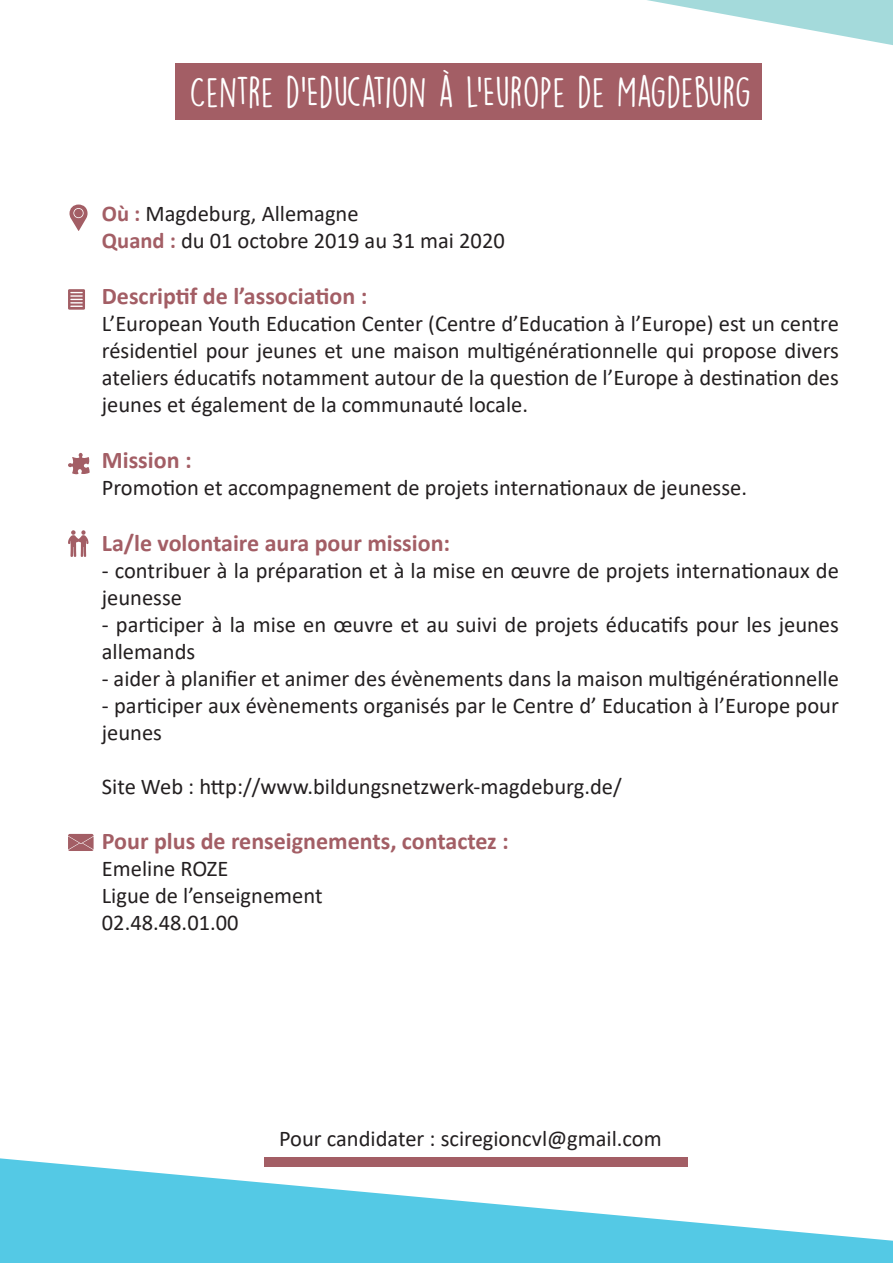
<style>
.page{position:relative;width:893px;height:1263px;background:#fff}
.page>*{position:absolute;margin:0;border:0;box-sizing:border-box;transform-origin:0 0}
.t1{font:39px "DK Lemon Yellow Sun";color:#fff}
.t2{font:700 24px "Calibri";color:#a35e65}
.t3{font:22.5px/27px "Calibri";color:#231f20}
.s1{font-weight:700;color:#a35e65}
</style>
<div class="page">
<svg style="left:379px;top:0;width:514px;height:64px"></svg>
<svg style="left:0;top:1158px;width:893px;height:105px;fill:#54c9e5"></svg>
<div style="left:175px;top:64px;width:587px;height:56px;background:#a35e65"></div>
<svg style="left:68px;top:530px;width:21px;height:27px"></svg>
<svg style="left:68px;top:289px;width:17px;height:21px"></svg>
<svg style="left:68px;top:453px;width:22px;height:22px"></svg>
<svg style="left:70px;top:205px;width:18px;height:26px"></svg>
<svg style="left:68px;top:834px;width:26px;height:17px"></svg>
<div style="left:264px;top:1157px;width:424px;height:10px;background:#a35e65"></div>
<h1 class="t1" style="left:189px;top:68px;width:563px">CENTRE D’EDUCATION À L’EUROPE DE MAGDEBURG</h1>
<p class="t3" style="left:102px;top:200px;width:404px"><span class="s1">Où :</span> Magdeburg, Allemagne<br><span class="s1">Quand :</span> du 01 octobre 2019 au 31 mai 2020</p>
<p class="t2" style="left:102px;top:279px;width:267px">Descriptif de l’association :</p>
<p class="t3" style="left:102px;top:309px;width:739px;text-align:justify">L’European Youth Education Center (Centre d’Education à l’Europe) est un centre résidentiel pour jeunes et une maison multigénérationnelle qui propose divers ateliers éducatifs notamment autour de la question de l’Europe à destination des jeunes et également de la communauté locale.</p>
<p class="t2" style="left:102px;top:443px;width:91px">Mission :</p>
<p class="t3" style="left:102px;top:473px;width:647px">Promotion et accompagnement de projets internationaux de jeunesse.</p>
<p class="t2" style="left:102px;top:526px;width:350px">La/le volontaire aura pour mission:</p>
<p class="t3" style="left:102px;top:556px;width:739px">- contribuer à la préparation et à la mise en œuvre de projets internationaux de jeunesse</p>
<p class="t3" style="left:102px;top:610px;width:739px">- participer à la mise en œuvre et au suivi de projets éducatifs pour les jeunes allemands</p>
<p class="t3" style="left:102px;top:664px;width:739px">- aider à planifier et animer des évènements dans la maison multigénérationnelle</p>
<p class="t3" style="left:102px;top:691px;width:739px">- participer aux évènements organisés par le Centre d’ Education à l’Europe pour jeunes</p>
<p class="t3" style="left:102px;top:772px;width:521px">Site Web : http://www.bildungsnetzwerk-magdeburg.de/</p>
<p class="t2" style="left:102px;top:824px;width:408px">Pour plus de renseignements, contactez :</p>
<p class="t3" style="left:102px;top:855px;width:222px">Emeline ROZE<br>Ligue de l’enseignement<br>02.48.48.01.00</p>
<p class="t3" style="left:279px;top:1125px;width:384px">Pour candidater : sciregioncvl@gmail.com</p>
</div>
